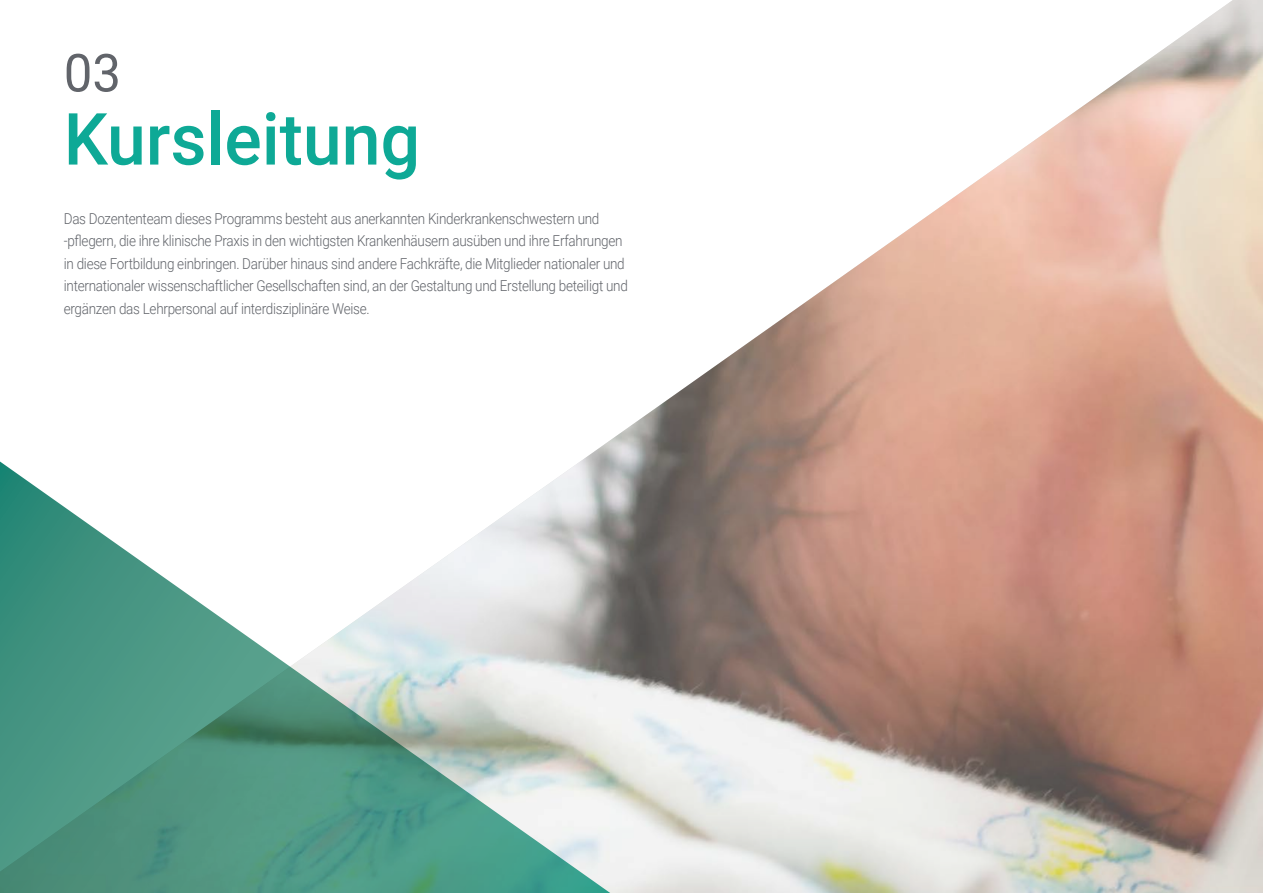
<style>
.page{position:relative;width:1263px;height:893px;background:#fff}
.page>*{position:absolute;margin:0;border:0;box-sizing:border-box;transform-origin:0 0}
.t1{font:500 72px "Roboto";color:#0ea996}
.t2{font:52.5px "Roboto";color:#61646a}
.t3{font:300 15px/22.5px "Roboto";letter-spacing:-.02em;color:#61646a;scale:.9 1}
</style>
<div class="page">
<img style="left:602px;top:0;width:661px;height:893px">
<svg style="left:0;top:446px;width:640px;height:447px"></svg>
<h2 class="t2" style="left:64px;top:36px;width:59px">03</h2>
<h1 class="t1" style="left:64px;top:89px;width:358px">Kursleitung</h1>
<p class="t3" style="left:64px;top:207px;width:628px">Das Dozententeam dieses Programms besteht aus anerkannten Kinderkrankenschwestern und -pflegern, die ihre klinische Praxis in den wichtigsten Krankenhäusern ausüben und ihre Erfahrungen in diese Fortbildung einbringen. Darüber hinaus sind andere Fachkräfte, die Mitglieder nationaler und internationaler wissenschaftlicher Gesellschaften sind, an der Gestaltung und Erstellung beteiligt und ergänzen das Lehrpersonal auf interdisziplinäre Weise.</p>
</div>
